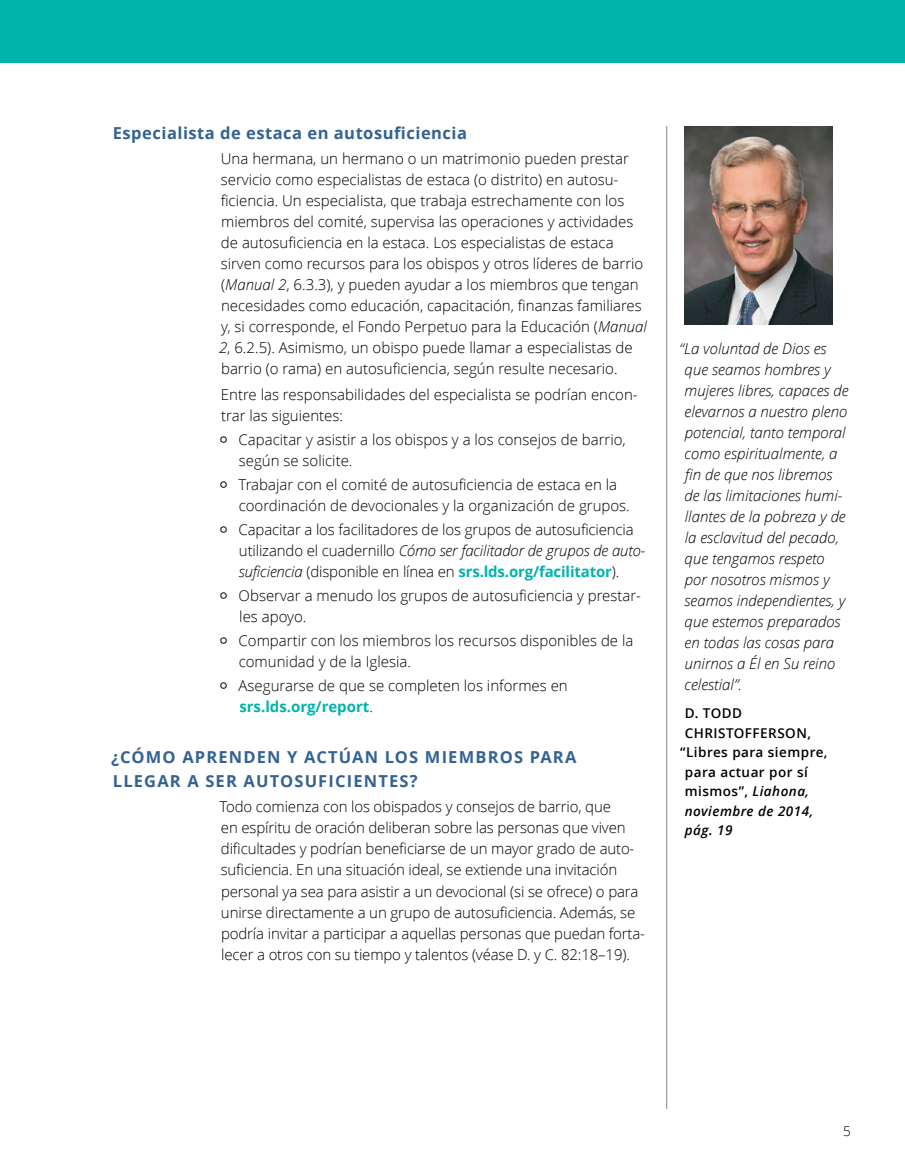
<style>
.page{position:relative;width:905px;height:1175px;background:#fff}
.page>*{position:absolute;margin:0;border:0;box-sizing:border-box;transform-origin:0 0}
.para_subhead1blueall{font:700 16.5px/24px "Zoramlds Lat";letter-spacing:.07em;color:#346293}
.para_Topic1-title{font:700 16.5px "Zoramlds Lat";letter-spacing:.03em;color:#346293}
.para_p1{font:300 15px/21px "Zoramlds Lat";color:#000}
.para_listBullet1{font:300 15px/21px "Zoramlds Lat";color:#000}
.para_sidebartext{font:italic 300 15px/21px "Zoramlds Lat";color:#000}
.para_Citation{font:600 13.5px "Zoramlds Lat";letter-spacing:.035em;color:#000}
.para_Citation-2{font:italic 600 13.5px "Zoramlds Lat";letter-spacing:.035em;color:#000}
.t1{font:300 13.5px "Zoramlds Lat";color:#000}
.s1{font-style:italic}
.s2{font-family:"Ding P Ilds Dpi";font-weight:400;font-size:25.5px}
.s3{font-weight:700;color:#00b4ad}
</style>
<div class="page">
<div style="left:0;top:0;width:904px;height:63px;background:#00b4ad"></div>
<hr style="left:666px;top:126px;width:1px;height:982px;background:#848787">
<img style="left:684px;top:126px;width:148px;height:198px">
<p class="para_Topic1-title" style="left:113px;top:120px;width:356px">Especialista de estaca en autosuficiencia</p>
<p class="para_p1" style="left:219px;top:148px;width:429px">Una hermana, un hermano o un matrimonio pueden prestar servicio como especialistas de estaca (o distrito) en autosu&shy;ficiencia. Un especialista, que trabaja estrechamente con los miembros del comité, supervisa las operaciones y actividades de autosuficiencia en la estaca. Los especialistas de estaca sirven como recursos para los obispos y otros líderes de barrio (<span class="s1">Manual 2</span>, 6.3.3), y pueden ayudar a los miembros que tengan necesidades como educación, capacitación, finanzas familiares y, si corresponde, el Fondo Perpetuo para la Educación (<span class="s1">Manual 2</span>, 6.2.5). Asimismo, un obispo puede llamar a especialistas de barrio (o rama) en autosuficiencia, según resulte necesario.</p>
<p class="para_p1" style="left:221px;top:384px;width:418px">Entre las responsabilidades del especialista se podrían encon&shy;trar las siguientes:</p>
<p class="para_listBullet1" style="left:239px;top:429px;width:388px;text-indent:-19px"><span class="s2">◦</span> Capacitar y asistir a los obispos y a los consejos de barrio, según se solicite.</p>
<p class="para_listBullet1" style="left:239px;top:474px;width:392px;text-indent:-19px"><span class="s2">◦</span> Trabajar con el comité de autosuficiencia de estaca en la coordinación de devocionales y la organización de grupos.</p>
<p class="para_listBullet1" style="left:239px;top:519px;width:408px;text-indent:-19px"><span class="s2">◦</span> Capacitar a los facilitadores de los grupos de autosuficiencia utilizando el cuadernillo <span class="s1">Cómo ser facilitador de grupos de auto&shy;suficiencia</span> (disponible en línea en <span class="s3">srs.lds.org/facilitator</span>).</p>
<p class="para_listBullet1" style="left:239px;top:585px;width:403px;text-indent:-20px"><span class="s2">◦</span> Observar a menudo los grupos de autosuficiencia y prestar&shy;les apoyo.</p>
<p class="para_listBullet1" style="left:239px;top:630px;width:396px;text-indent:-19px"><span class="s2">◦</span> Compartir con los miembros los recursos disponibles de la comunidad y de la Iglesia.</p>
<p class="para_listBullet1" style="left:239px;top:675px;width:330px;text-indent:-20px"><span class="s2">◦</span> Asegurarse de que se completen los informes en <span class="s3">srs.lds.org/report</span>.</p>
<p class="para_subhead1blueall" style="left:111px;top:745px;width:466px">¿CÓMO APRENDEN Y ACTÚAN LOS MIEMBROS PARA<br>LLEGAR A SER AUTOSUFICIENTES?</p>
<p class="para_p1" style="left:219px;top:796px;width:427px">Todo comienza con los obispados y consejos de barrio, que<br>en espíritu de oración deliberan sobre las personas que viven dificultades y podrían beneficiarse de un mayor grado de auto&shy;suficiencia. En una situación ideal, se extiende una invitación personal ya sea para asistir a un devocional (si se ofrece) o para unirse directamente a un grupo de autosuficiencia. Además, se podría invitar a participar a aquellas personas que puedan forta&shy;lecer a otros con su tiempo y talentos (véase D. y C. 82:18–19).</p>
<p class="para_sidebartext" style="left:684px;top:338px;width:166px;text-indent:-5px">“La voluntad de Dios es que seamos hombres y mujeres libres, capaces de elevarnos a nuestro pleno potencial, tanto temporal como espiritualmente, a fin de que nos libremos de las limitaciones humi&shy;llantes de la pobreza y de la esclavitud del pecado, que tengamos respeto por nosotros mismos y seamos independientes, y que estemos preparados en todas las cosas para unirnos a Él en Su reino celestial”.</p>
<p class="para_Citation" style="left:685px;top:703px;width:59px">D. TODD</p>
<p class="para_Citation" style="left:684px;top:723px;width:128px">CHRISTOFFERSON,</p>
<p class="para_Citation" style="left:680px;top:742px;width:149px">“Libres para siempre,</p>
<p class="para_Citation" style="left:684px;top:762px;width:125px">para actuar por sí</p>
<p class="para_Citation" style="left:684px;top:781px;width:126px">mismos”, <span class="s1">Liahona,</span></p>
<p class="para_Citation-2" style="left:684px;top:801px;width:130px">noviembre de 2014,</p>
<p class="para_Citation-2" style="left:684px;top:820px;width:49px">pág. 19</p>
<p class="t1" style="left:843px;top:1121px;width:9px">5</p>
</div>
